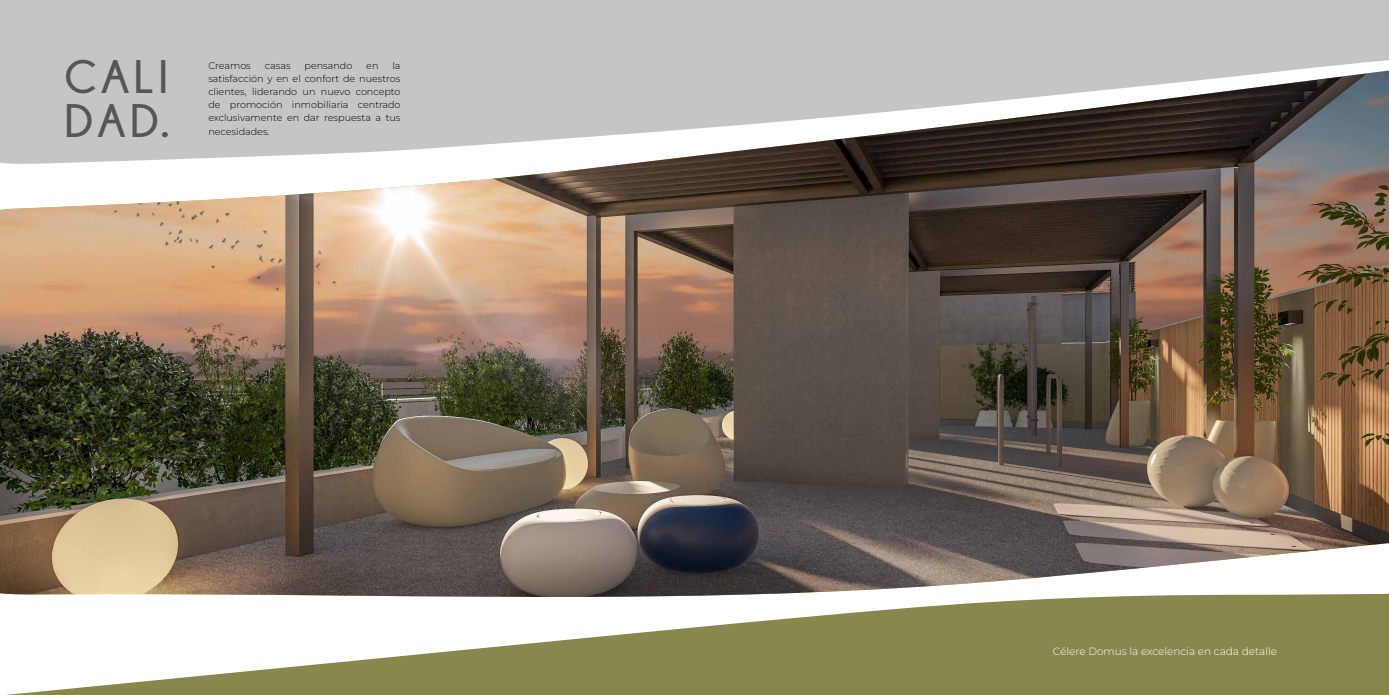
<style>
.page{position:relative;width:1389px;height:695px;background:#fff}
.page>*{position:absolute;margin:0;border:0;box-sizing:border-box;transform-origin:0 0}
.t1{font:700 46.81px/44.7px "Champagne&Limousines";letter-spacing:.1em;color:#55565a}
.t2{font:300 10.5px "Montserrat";color:#fff}
.t3{font:300 9.62px/13.1px "Montserrat";color:#000;text-align:justify}
</style>
<div class="page">
<img style="left:0;top:164px;width:1389px;height:429px">
<svg style="left:0;top:0;width:1389px;height:164px;background:#b5b4b3"></svg>
<svg style="left:0;top:593px;width:1389px;height:101px;fill:#88874e"></svg>
<h1 class="t1" style="left:64px;top:53px;width:106px">CALI<br>DAD.</h1>
<p class="t3" style="left:208px;top:59px;width:44px">Creamos</p>
<p class="t3" style="left:265px;top:59px;width:27px">casas</p>
<p class="t3" style="left:305px;top:59px;width:49px">pensando</p>
<p class="t3" style="left:366px;top:59px;width:14px">en</p>
<p class="t3" style="left:208px;top:59px;width:194px;text-indent:184px">la satisfacción y en el confort de nuestros clientes, liderando un nuevo concepto de promoción inmobiliaria centrado exclusivamente en dar respuesta a tus necesidades.</p>
<p class="t2" style="left:1053px;top:644px;width:226px">Célere Domus la excelencia en cada detalle</p>
</div>
